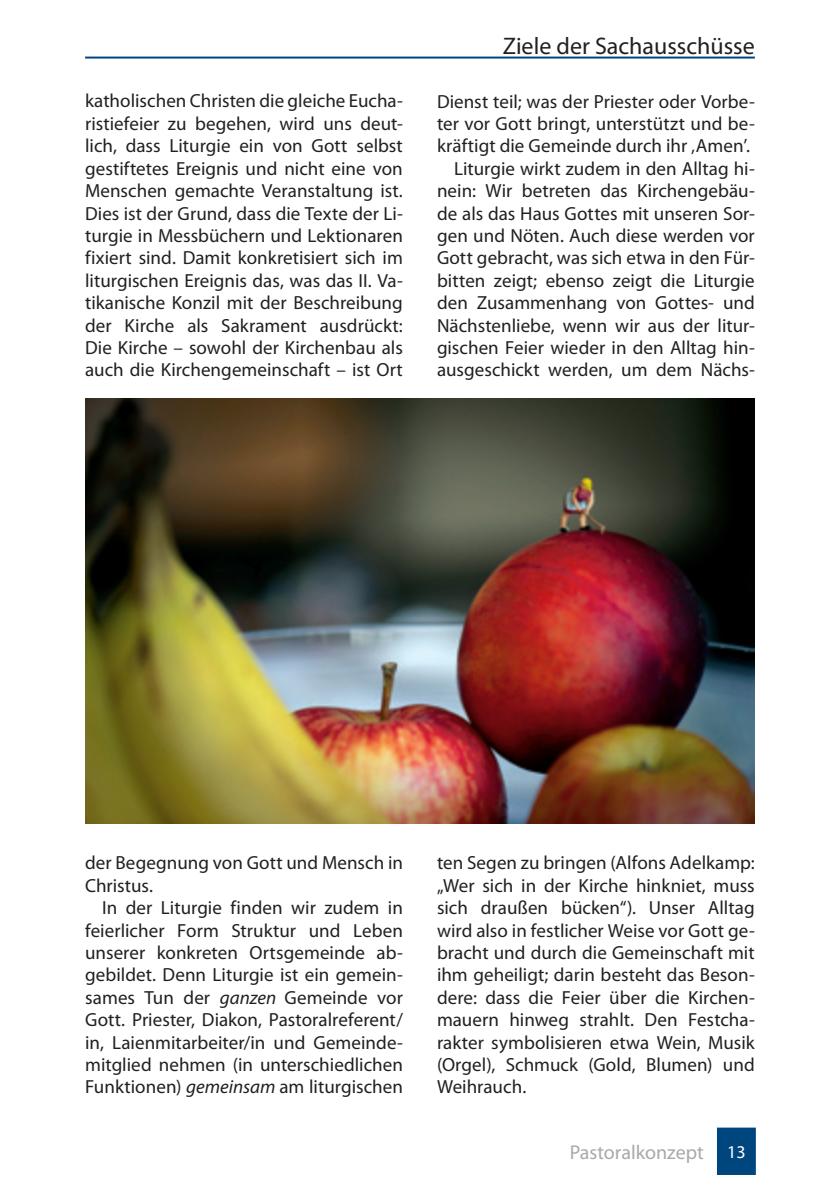
<style>
.page{position:relative;width:840px;height:1191px;background:#fff}
.page>*{position:absolute;margin:0;border:0;box-sizing:border-box;transform-origin:0 0}
.t1{font:24px "Myriad Pro";color:#231f20}
.t2{font:20px "Myriad Pro";color:#a8a9ad}
.t3{font:19px/22.4px "Myriad Pro";letter-spacing:.005em;color:#231f20;text-align:justify}
.t4{font:18px "Myriad Pro";color:#fff}
.s1{font-style:italic}
</style>
<div class="page">
<hr style="left:85px;top:57px;width:669px;height:2px;background:#00467e">
<div style="left:717px;top:1128px;width:37px;height:46px;background:#00467e"></div>
<div style="left:716px;top:1127px;width:39px;height:48px;border:2px solid #00467e"></div>
<img style="left:85px;top:399px;width:669px;height:424px">
<p class="t3" style="left:85px;top:90px;width:319px">katholischen Christen die gleiche Eucha&shy;ristiefeier zu begehen, wird uns deut&shy;lich, dass Liturgie ein von Gott selbst gestiftetes Ereignis und nicht eine von Menschen gemachte Veranstaltung ist.<br>Dies ist der Grund, dass die Texte der Li&shy;turgie in Messbüchern und Lektionaren fixiert sind. Damit konkretisiert sich im liturgischen Ereignis das, was das II. Va&shy;tikanische Konzil mit der Beschreibung der Kirche als Sakrament ausdrückt:<br>Die Kirche – sowohl der Kirchenbau als auch die Kirchengemeinschaft – ist Ort</p>
<p class="t1" style="left:502px;top:31px;width:253px">Ziele der Sachausschüsse</p>
<p class="t3" style="left:437px;top:90px;width:319px;text-align:right">Dienst teil; was der Priester oder Vorbe&shy;ter vor Gott bringt, unterstützt und be&shy;kräftigt die Gemeinde durch ihr ‚Amen’.<br>Liturgie wirkt zudem in den Alltag hi&shy;nein: Wir betreten das Kirchengebäu&shy;de als das Haus Gottes mit unseren Sor&shy;gen und Nöten. Auch diese werden vor Gott gebracht, was sich etwa in den Für&shy;bitten zeigt; ebenso zeigt die Liturgie den Zusammenhang von Gottes- und Nächstenliebe, wenn wir aus der litur&shy;gischen Feier wieder in den Alltag hin&shy;ausgeschickt werden, um dem Nächs-</p>
<p class="t3" style="left:85px;top:851px;width:319px">der Begegnung von Gott und Mensch in<br>Christus.</p>
<p class="t3" style="left:85px;top:896px;width:319px;text-indent:17px">In der Liturgie finden wir zudem in feierlicher Form Struktur und Leben unserer konkreten Ortsgemeinde ab&shy;gebildet. Denn Liturgie ist ein gemein&shy;sames Tun der <span class="s1">ganzen</span> Gemeinde vor Gott. Priester, Diakon, Pastoralreferent/ in, Laienmitarbeiter/in und Gemeinde&shy;mitglied nehmen (in unterschiedlichen Funktionen) <span class="s1">gemeinsam</span> am liturgischen</p>
<p class="t3" style="left:437px;top:851px;width:319px">ten Segen zu bringen (Alfons Adelkamp: „Wer sich in der Kirche hinkniet, muss sich draußen bücken“). Unser Alltag wird also in festlicher Weise vor Gott ge&shy;bracht und durch die Gemeinschaft mit ihm geheiligt; darin besteht das Beson&shy;dere: dass die Feier über die Kirchen&shy;mauern hinweg strahlt. Den Festcha&shy;rakter symbolisieren etwa Wein, Musik (Orgel), Schmuck (Gold, Blumen) und Weihrauch.</p>
<p class="t2" style="left:569px;top:1139px;width:135px">Pastoralkonzept</p>
<p class="t4" style="left:726px;top:1140px;width:20px">13</p>
</div>
